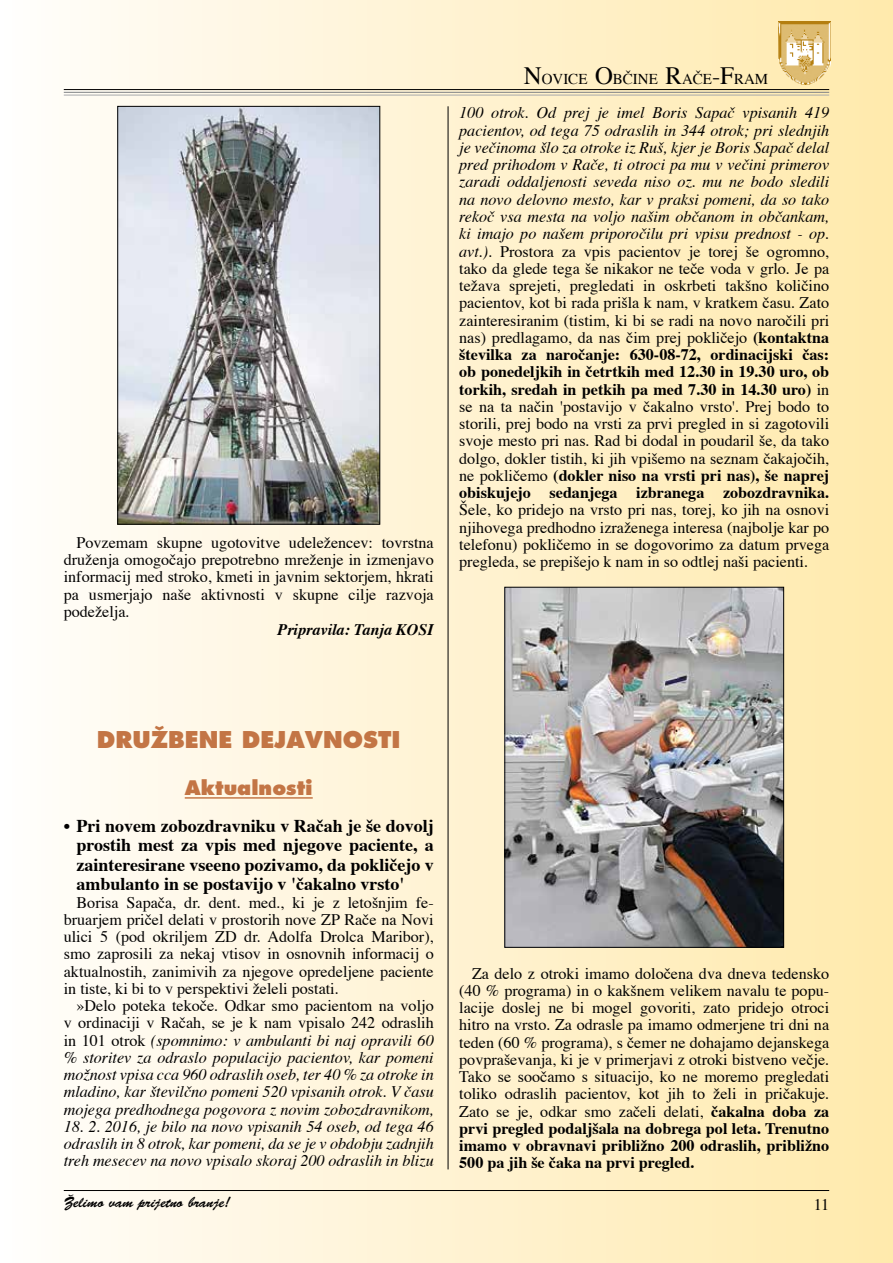
<style>
.page{position:relative;width:893px;height:1263px;background:#fff}
.page>*{position:absolute;margin:0;border:0;box-sizing:border-box;transform-origin:0 0}
.t1{font:800 22.5px "MM Futura";color:#c37545}
.t2{font:800 19.5px "MM Futura";color:#c37545}
.t3{font:700 18px/19.5px "Times CE";color:#000;text-align:justify}
.t4{font:16.2px/17.2px "Times CE";color:#000;text-align:justify}
.t5{font:italic 16.2px/17.2px "Times CE";color:#000;text-align:justify}
.t6{font:italic 700 16.2px "Times CE";color:#000}
.t7{font:15px "Brush Script Std";color:#000}
.t8{font:15px "Times CE";color:#000}
.s1{font-size:24.9px}
.s2{font-style:italic}
.s3{font-weight:700}
.s4{font-style:normal}
</style>
<div class="page">
<div style="left:0;top:0;width:893px;height:1263px;background:linear-gradient(to right,#fffdfb,#ffe9ab)"></div>
<hr style="left:64px;top:89px;width:765px;height:1px;background:#000">
<hr style="left:64px;top:92px;width:765px;height:1px;background:#808285">
<hr style="left:64px;top:95px;width:765px;height:1px;background:#a7a9ac">
<hr style="left:64px;top:1190px;width:765px;height:1px;background:#000">
<img style="left:778px;top:21px;width:52px;height:63px">
<hr style="left:185px;top:797px;width:128px;height:2px;background:#c37545">
<img style="left:119px;top:108px;width:259px;height:415px">
<div style="left:117px;top:106px;width:263px;height:419px;border:1px solid #000"></div>
<img style="left:506px;top:589px;width:276px;height:357px">
<div style="left:504px;top:587px;width:280px;height:361px;border:1px solid #000"></div>
<hr style="left:448px;top:106px;width:1px;height:1063px;background:#000">
<p class="t4" style="left:64px;top:535px;width:371px;text-indent:13px">Povzemam skupne ugotovitve udeležencev: tovrstna druženja omogočajo prepotrebno mreženje in izmenjavo informacij med stroko, kmeti in javnim sektorjem, hkrati pa usmerjajo naše aktivnosti v skupne cilje razvoja podeželja.</p>
<p class="t6" style="left:278px;top:619px;width:158px">Pripravila: Tanja KOSI</p>
<p class="t8" style="left:524px;top:70px;width:246px"><span class="s1">N</span>OVICE <span class="s1">O</span>BČINE <span class="s1">R</span>AČE<span class="s1">-F</span>RAM</p>
<p class="t4" style="left:459px;top:105px;width:371px"><span class="s2">100 otrok. Od prej je imel Boris Sapač vpisanih 419 pacientov, od tega 75 odraslih in 344 otrok; pri slednjih je večinoma šlo za otroke iz Ruš, kjer je Boris Sapač delal pred prihodom v Rače, ti otroci pa mu v večini primerov zaradi oddaljenosti seveda niso oz. mu ne bodo sledili na novo delovno mesto, kar v praksi pomeni, da so tako rekoč vsa mesta na voljo našim občanom in občankam, ki imajo po našem priporočilu pri vpisu prednost - op. avt.)</span>. Prostora za vpis pacientov je torej še ogromno, tako da glede tega še nikakor ne teče voda v grlo. Je pa težava sprejeti, pregledati in oskrbeti takšno količino pacientov, kot bi rada prišla k nam, v kratkem času. Zato zainteresiranim (tistim, ki bi se radi na novo naročili pri nas) predlagamo, da nas čim prej pokličejo <span class="s3">(kontaktna številka za naročanje: 630-08-72, ordinacijski čas: ob ponedeljkih in četrtkih med 12.30 in 19.30 uro, ob torkih, sredah in petkih pa med 7.30 in 14.30 uro)</span> in se na ta način 'postavijo v čakalno vrsto'. Prej bodo to storili, prej bodo na vrsti za prvi pregled in si zagotovili svoje mesto pri nas. Rad bi dodal in poudaril še, da tako dolgo, dokler tistih, ki jih vpišemo na seznam čakajočih, ne pokličemo <span class="s3">(dokler niso na vrsti pri nas), še naprej obiskujejo sedanjega izbranega zobozdravnika.</span></p>
<p class="t4" style="left:459px;top:502px;width:371px">Šele, ko pridejo na vrsto pri nas, torej, ko jih na osnovi njihovega predhodno izraženega interesa (najbolje kar po telefonu) pokličemo in se dogovorimo za datum prvega pregleda, se prepišejo k nam in so odtlej naši pacienti.</p>
<h1 class="t1" style="left:97px;top:726px;width:305px">DRUŽBENE DEJAVNOSTI</h1>
<p class="t2" style="left:185px;top:776px;width:129px">Aktualnosti</p>
<p class="t3" style="left:77px;top:817px;width:359px;text-indent:-13px">• Pri novem zobozdravniku v Račah je še dovolj prostih mest za vpis med njegove paciente, a zainteresirane vseeno pozivamo, da pokličejo v ambulanto in se postavijo v 'čakalno vrsto'</p>
<p class="t4" style="left:64px;top:894px;width:371px;text-indent:13px">Borisa Sapača, dr. dent. med., ki je z letošnjim fe&shy;bruarjem pričel delati v prostorih nove ZP Rače na Novi ulici 5 (pod okriljem ZD dr. Adolfa Drolca Maribor), smo zaprosili za nekaj vtisov in osnovnih informacij o aktualnostih, zanimivih za njegove opredeljene paciente in tiste, ki bi to v perspektivi želeli postati.</p>
<p class="t5" style="left:64px;top:998px;width:371px;text-indent:13px"><span class="s4">»Delo poteka tekoče. Odkar smo pacientom na voljo v ordinaciji v Račah, se je k nam vpisalo 242 odraslih in 101 otrok</span> (spomnimo: v ambulanti bi naj opravili 60 % storitev za odraslo populacijo pacientov, kar pomeni možnost vpisa cca 960 odraslih oseb, ter 40 % za otroke in mladino, kar številčno pomeni 520 vpisanih otrok. V času mojega predhodnega pogovora z novim zobozdravnikom,</p>
<p class="t5" style="left:64px;top:1119px;width:371px">18. 2. 2016, je bilo na novo vpisanih 54 oseb, od tega 46 odraslih in 8 otrok, kar pomeni, da se je v obdobju zadnjih treh mesecev na novo vpisalo skoraj 200 odraslih in blizu</p>
<p class="t4" style="left:459px;top:965px;width:371px;text-indent:13px">Za delo z otroki imamo določena dva dneva tedensko (40 % programa) in o kakšnem velikem navalu te popu&shy;lacije doslej ne bi mogel govoriti, zato pridejo otroci hitro na vrsto. Za odrasle pa imamo odmerjene tri dni na teden (60 % programa), s čemer ne dohajamo dejanskega povpraševanja, ki je v primerjavi z otroki bistveno večje.<br>Tako se soočamo s situacijo, ko ne moremo pregledati toliko odraslih pacientov, kot jih to želi in pričakuje.<br>Zato se je, odkar smo začeli delati, <span class="s3">čakalna doba za prvi pregled podaljšala na dobrega pol leta. Trenutno imamo v obravnavi približno 200 odraslih, približno 500 pa jih še čaka na prvi pregled.</span></p>
<p class="t7" style="left:64px;top:1194px;width:168px">Želimo vam prijetno branje!</p>
<p class="t4" style="left:814px;top:1197px;width:17px">11</p>
</div>
